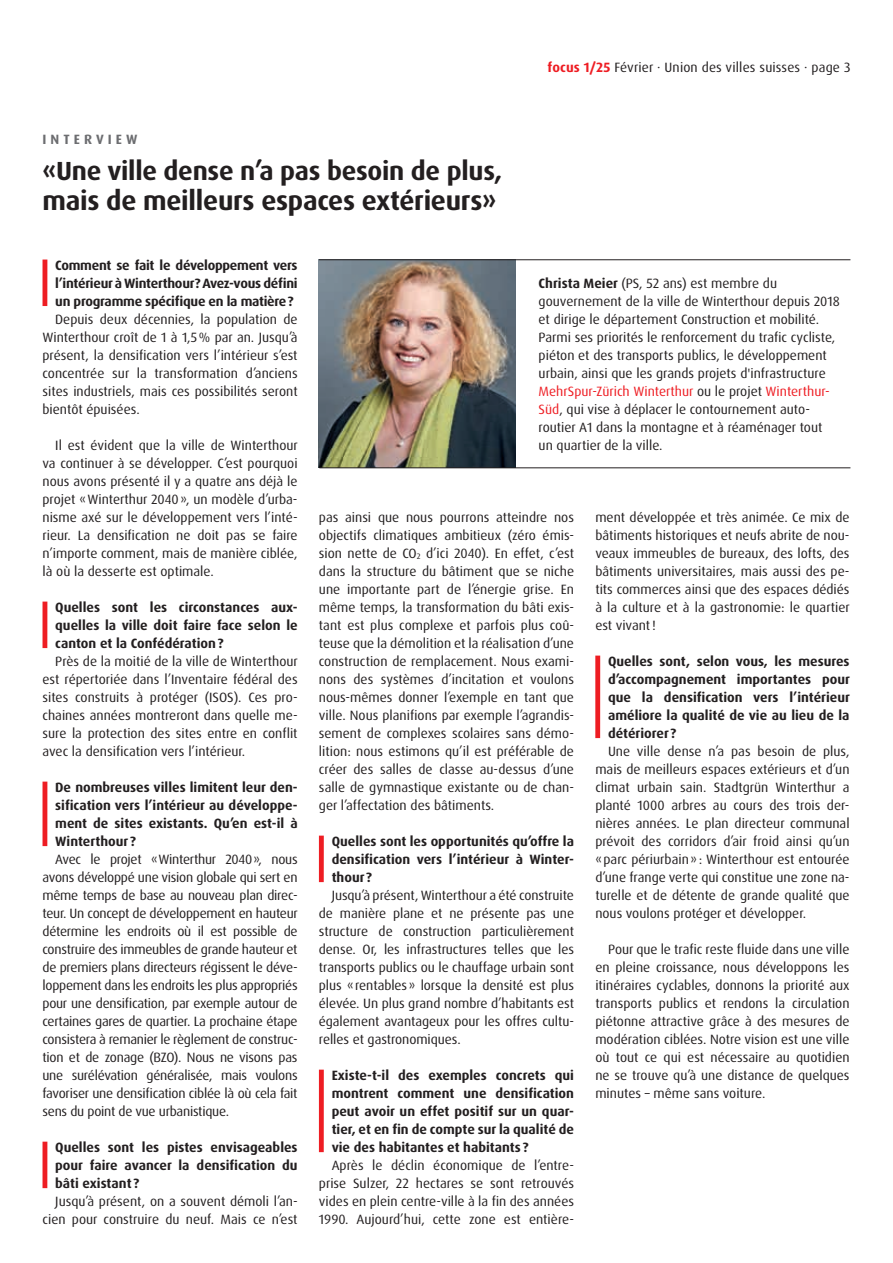
<style>
.page{position:relative;width:893px;height:1263px;background:#fff}
.page>*{position:absolute;margin:0;border:0;box-sizing:border-box;transform-origin:0 0}
.t1{font:700 27px "Dax OT";letter-spacing:-.01em;color:#231f20}
.t2{font:700 26.25px "Dax OT";letter-spacing:-.01em;color:#231f20}
.t3{font:13.5px/18px "Dax OT";color:#231f20;text-align:justify}
.t4{font:700 13.5px/18px "Dax OT";color:#231f20;text-align:justify}
.t5{font:700 13.5px "Dax OT";letter-spacing:.3em;color:#6c6d70}
.s1{font-weight:700;color:#ee1d23}
.s2{font-weight:700}
.s3{color:#ee1d23}
.s4{font-size:7.8px}
</style>
<div class="page">
<hr style="left:43px;top:260px;width:4px;height:46px;background:#ee1d23">
<hr style="left:43px;top:782px;width:4px;height:64px;background:#ee1d23">
<hr style="left:43px;top:1142px;width:4px;height:46px;background:#ee1d23">
<hr style="left:43px;top:602px;width:4px;height:46px;background:#ee1d23">
<div style="left:319px;top:836px;width:5px;height:46px;background:#ee1d23"></div>
<div style="left:319px;top:1070px;width:5px;height:82px;background:#ee1d23"></div>
<div style="left:595px;top:656px;width:5px;height:82px;background:#ee1d23"></div>
<img style="left:319px;top:260px;width:197px;height:208px">
<hr style="left:319px;top:468px;width:531px;height:1px;background:#231f20">
<hr style="left:319px;top:259px;width:531px;height:1px;background:#231f20">
<p class="t5" style="left:43px;top:131px;width:97px">INTERVIEW</p>
<h2 class="t2" style="left:43px;top:154px;width:461px">«Une ville dense n’a pas besoin de plus,</h2>
<h1 class="t1" style="left:43px;top:183px;width:455px">mais de meilleurs espaces extérieurs»</h1>
<p class="t3" style="left:548px;top:58px;width:304px"><span class="s1">focus 1/25</span> Février · Union des villes suisses · page 3</p>
<p class="t4" style="left:55px;top:256px;width:244px">Comment se fait le développement vers l’intérieur à Winterthour? Avez-vous défini un programme spécifique en la matière?</p>
<p class="t3" style="left:43px;top:310px;width:257px;text-indent:13px">Depuis deux décennies, la population de Winterthour croît de 1 à 1,5% par an. Jusqu’à présent, la densification vers l’intérieur s’est concentrée sur la transformation d’anciens sites industriels, mais ces possibilités seront bientôt épuisées.</p>
<p class="t3" style="left:43px;top:436px;width:257px;text-indent:13px">Il est évident que la ville de Winterthour va continuer à se développer. C’est pourquoi nous avons présenté il y a quatre ans déjà le projet «Winterthur 2040», un modèle d’urba&shy;nisme axé sur le développement vers l’inté&shy;rieur. La densification ne doit pas se faire n’importe comment, mais de manière ciblée, là où la desserte est optimale.</p>
<p class="t4" style="left:55px;top:598px;width:244px">Quelles sont les circonstances aux&shy;quelles la ville doit faire face selon le canton et la Confédération?</p>
<p class="t3" style="left:43px;top:652px;width:257px;text-indent:13px">Près de la moitié de la ville de Winterthour est répertoriée dans l’Inventaire fédéral des sites construits à protéger (ISOS). Ces pro&shy;chaines années montreront dans quelle me&shy;sure la protection des sites entre en conflit avec la densification vers l’intérieur.</p>
<p class="t4" style="left:55px;top:778px;width:244px">De nombreuses villes limitent leur den&shy;sification vers l’intérieur au développe&shy;ment de sites existants. Qu’en est-il à Winterthour?</p>
<p class="t3" style="left:43px;top:850px;width:257px;text-indent:13px">Avec le projet «Winterthur 2040», nous avons développé une vision globale qui sert en même temps de base au nouveau plan direc&shy;teur. Un concept de développement en hauteur détermine les endroits où il est possible de construire des immeubles de grande hauteur et de premiers plans directeurs régissent le déve&shy;loppement dans les endroits les plus appropriés pour une densification, par exemple autour de certaines gares de quartier. La prochaine étape consistera à remanier le règlement de construc&shy;tion et de zonage (BZO). Nous ne visons pas une surélévation généralisée, mais voulons favoriser une densification ciblée là où cela fait sens du point de vue urbanistique.</p>
<p class="t4" style="left:55px;top:1138px;width:244px">Quelles sont les pistes envisageables pour faire avancer la densification du bâti existant ?</p>
<p class="t3" style="left:43px;top:1192px;width:257px;text-align:right">Jusqu’à présent, on a souvent démoli l’an&shy;cien pour construire du neuf. Mais ce n’est</p>
<p class="t3" style="left:539px;top:275px;width:303px;text-align:left"><span class="s2">Christa Meier</span> (PS, 52 ans) est membre du gouvernement de la ville de Winterthour depuis 2018 et dirige le département Construction et mobilité.<br>Parmi ses priorités le renforcement du trafic cycliste, piéton et des transports publics, le développement urbain, ainsi que les grands projets d'infrastructure <span class="s3">MehrSpur-Zürich Winterthur</span> ou le projet <span class="s3">Winterthur-Süd</span>, qui vise à déplacer le contournement auto&shy;routier A1 dans la montagne et à réaménager tout un quartier de la ville.</p>
<p class="t3" style="left:319px;top:508px;width:257px">pas ainsi que nous pourrons atteindre nos objectifs climatiques ambitieux (zéro émis&shy;sion nette de CO<span class="s4">2</span> d’ici 2040). En effet, c’est dans la structure du bâtiment que se niche une importante part de l’énergie grise. En même temps, la transformation du bâti exis&shy;tant est plus complexe et parfois plus coû&shy;teuse que la démolition et la réalisation d’une construction de remplacement. Nous exami&shy;nons des systèmes d’incitation et voulons nous-mêmes donner l’exemple en tant que ville. Nous planifions par exemple l’agrandis&shy;sement de complexes scolaires sans démo&shy;lition: nous estimons qu’il est préférable de créer des salles de classe au-dessus d’une salle de gymnastique existante ou de chan&shy;ger l’affectation des bâtiments.</p>
<p class="t4" style="left:332px;top:832px;width:244px">Quelles sont les opportunités qu’offre la densification vers l’intérieur à Winter&shy;thour?</p>
<p class="t3" style="left:319px;top:886px;width:257px;text-indent:13px">Jusqu’à présent, Winterthour a été construite de manière plane et ne présente pas une structure de construction particulièrement dense. Or, les infrastructures telles que les transports publics ou le chauffage urbain sont plus «rentables» lorsque la densité est plus élevée. Un plus grand nombre d’habitants est également avantageux pour les offres cultu&shy;relles et gastronomiques.</p>
<p class="t4" style="left:332px;top:1066px;width:244px">Existe-t-il des exemples concrets qui montrent comment une densification peut avoir un effet positif sur un quar&shy;tier, et en fin de compte sur la qualité de vie des habitantes et habitants ?</p>
<p class="t3" style="left:319px;top:1156px;width:257px;text-indent:13px">Après le déclin économique de l’entre&shy;prise Sulzer, 22 hectares se sont retrouvés vides en plein centre-ville à la fin des années 1990. Aujourd’hui, cette zone est entière-</p>
<p class="t3" style="left:595px;top:508px;width:256px">ment développée et très animée. Ce mix de bâtiments historiques et neufs abrite de nou&shy;veaux immeubles de bureaux, des lofts, des bâtiments universitaires, mais aussi des pe&shy;tits commerces ainsi que des espaces dédiés à la culture et à la gastronomie: le quartier est vivant!</p>
<p class="t4" style="left:608px;top:652px;width:243px">Quelles sont, selon vous, les mesures d’accompagnement importantes pour que la densification vers l’intérieur améliore la qualité de vie au lieu de la détériorer?</p>
<p class="t3" style="left:595px;top:742px;width:256px;text-indent:13px">Une ville dense n’a pas besoin de plus, mais de meilleurs espaces extérieurs et d’un climat urbain sain. Stadtgrün Winterthur a planté 1000 arbres au cours des trois der&shy;nières années. Le plan directeur communal prévoit des corridors d’air froid ainsi qu’un «parc périurbain» : Winterthour est entourée d’une frange verte qui constitue une zone na&shy;turelle et de détente de grande qualité que nous voulons protéger et développer.</p>
<p class="t3" style="left:595px;top:940px;width:256px;text-indent:13px">Pour que le trafic reste fluide dans une ville en pleine croissance, nous développons les itinéraires cyclables, donnons la priorité aux transports publics et rendons la circulation piétonne attractive grâce à des mesures de modération ciblées. Notre vision est une ville où tout ce qui est nécessaire au quotidien ne se trouve qu’à une distance de quelques minutes – même sans voiture.</p>
</div>
